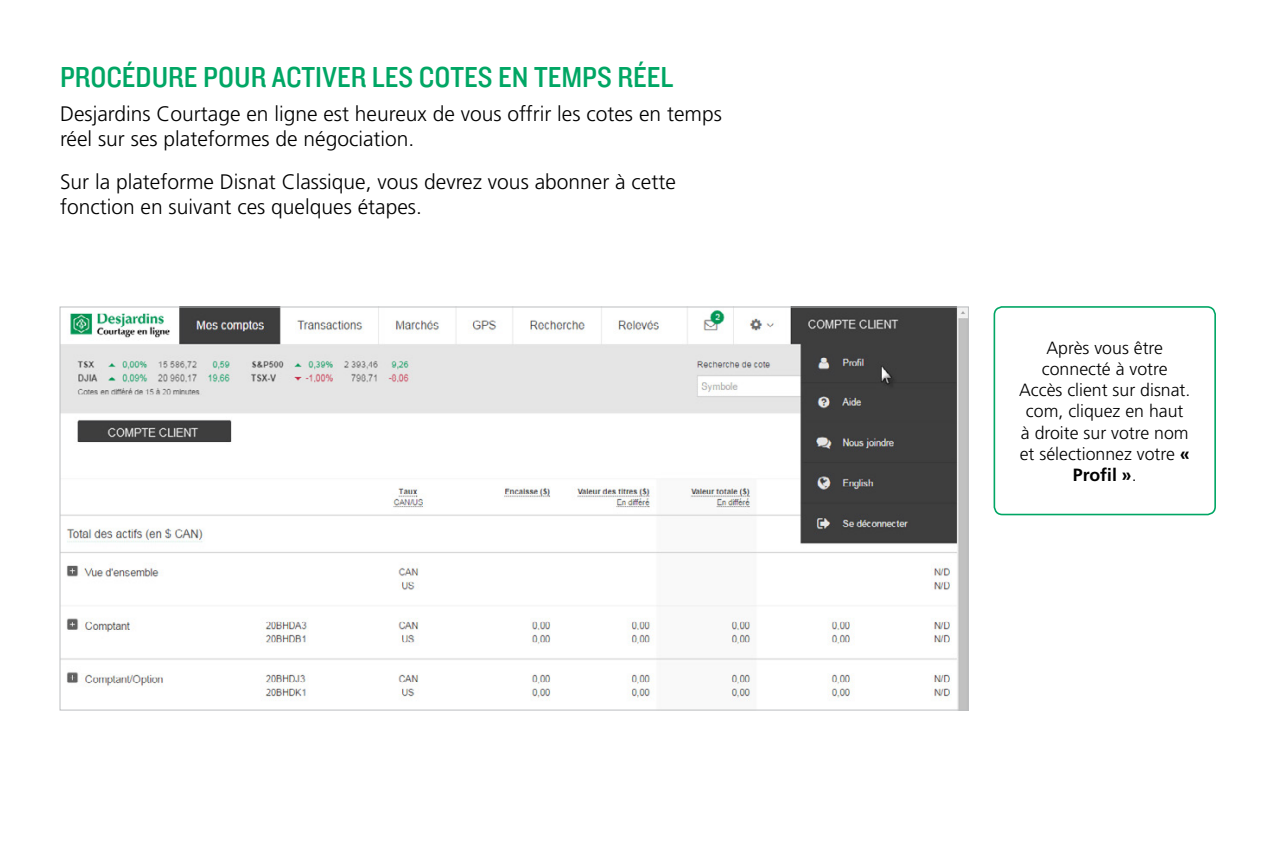
<style>
.page{position:relative;width:1276px;height:864px;background:#fff}
.page>*{position:absolute;margin:0;border:0;box-sizing:border-box;transform-origin:0 0}
.t1{font:30px "Knockout HTF30 Junior Welterwt";color:#00a664}
.t2{font:300 21px/25.2px "Frutiger LT Pro";color:#000}
.t3{font:300 17.7px/21.3px "Frutiger LT Pro";color:#000;text-align:center}
.s1{font-weight:700}
</style>
<div class="page">
<img style="left:62px;top:309px;width:905px;height:400px">
<div style="left:993px;top:306px;width:223px;height:209px;border:2px solid #00a664;border-radius:8px"></div>
<p class="t1" style="left:60px;top:62px;width:615px">PROCÉDURE POUR ACTIVER LES COTES EN TEMPS RÉEL</p>
<p class="t2" style="left:60px;top:101px;width:663px">Desjardins Courtage en ligne est heureux de vous offrir les cotes en temps réel sur ses plateformes de négociation.</p>
<p class="t2" style="left:60px;top:169px;width:617px">Sur la plateforme Disnat Classique, vous devrez vous abonner à cette fonction en suivant ces quelques étapes.</p>
<p class="t3" style="left:1019px;top:337px;width:173px">Après vous être connecté à votre<br>Accès client sur disnat. com, cliquez en haut<br>à droite sur votre nom et sélectionnez votre <span class="s1">«<br>Profil »</span>.</p>
</div>
